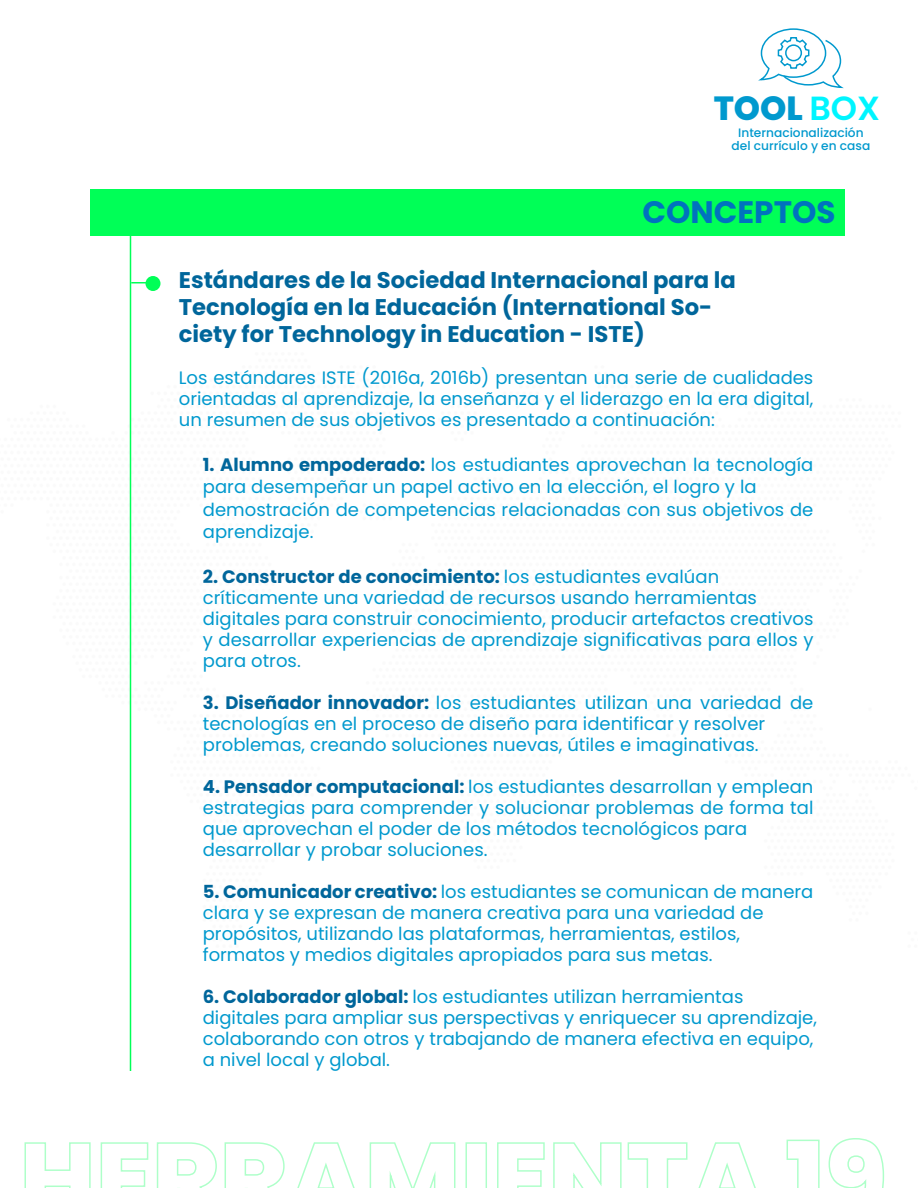
<style>
.page{position:relative;width:918px;height:1188px;background:#fff}
.page>*{position:absolute;margin:0;border:0;box-sizing:border-box;transform-origin:0 0}
.t1{font:800 33.45px "Poppins";color:#0099ce}
.t2{font:31.05px "Poppins";color:#0072bf}
.t3{font:22.65px/27px "Poppins";color:#00669b}
.t4{font:18px/21px "Poppins";letter-spacing:.005em;color:#0099ce}
.t5{font:500 12.15px/13px "Poppins";color:#0099ce;text-align:center}
.s1{font-weight:600;color:#00f5ff}
.s2{color:#00669b}
</style>
<div class="page">
<svg style="left:24px;top:1142px;width:67px;height:46px"></svg>
<svg style="left:100px;top:1142px;width:49px;height:46px"></svg>
<svg style="left:156px;top:1142px;width:300px;height:46px"></svg>
<svg style="left:465px;top:1142px;width:22px;height:46px"></svg>
<svg style="left:497px;top:1142px;width:48px;height:46px"></svg>
<svg style="left:553px;top:1142px;width:203px;height:46px"></svg>
<svg style="left:786px;top:1139px;width:34px;height:49px"></svg>
<svg style="left:828px;top:1138px;width:57px;height:50px"></svg>
<div style="left:90px;top:189px;width:754px;height:47px;background:#00ff57"></div>
<hr style="left:130px;top:224px;width:1px;height:847px;background:#00ff57">
<hr style="left:131px;top:282px;width:20px;height:2px;background:#00ff57">
<div style="left:146px;top:276px;width:15px;height:15px;background:#00ff57;border-radius:50%"></div>
<svg style="left:758px;top:28px;width:86px;height:61px"></svg>
<h1 class="t1" style="left:714px;top:89px;width:168px">TOOL <span class="s1">BOX</span></h1>
<p class="t5" style="left:732px;top:126px;width:140px">Internacionalización del currículo y en casa</p>
<h2 class="t2" style="left:642px;top:194px;width:195px">CONCEPTOS</h2>
<p class="t3" style="left:179px;top:266px;width:559px">Estándares de la Sociedad Internacional para la<br>Tecnología en la Educación (International So&shy;ciety for Technology in Education - ISTE)</p>
<p class="t4" style="left:179px;top:368px;width:636px;text-align:justify">Los estándares ISTE (2016a, 2016b) presentan una serie de cualidades orientadas al aprendizaje, la enseñanza y el liderazgo en la era digital, un resumen de sus objetivos es presentado a continuación:</p>
<p class="t4" style="left:203px;top:455px;width:612px"><span class="s2">1. Alumno empoderado:</span> los estudiantes aprovechan la tecnología para desempeñar un papel activo en la elección, el logro y la</p>
<p class="t4" style="left:203px;top:500px;width:612px">demostración de competencias relacionadas con sus objetivos de aprendizaje.</p>
<p class="t4" style="left:203px;top:566px;width:612px"><span class="s2">2. Constructor de conocimiento:</span> los estudiantes evalúan críticamente una variedad de recursos usando herramientas digitales para construir conocimiento, producir artefactos creativos y desarrollar experiencias de aprendizaje significativas para ellos y para otros.</p>
<p class="t4" style="left:203px;top:692px;width:612px"><span class="s2">3. Diseñador innovador:</span> los estudiantes utilizan una variedad de tecnologías en el proceso de diseño para identificar y resolver problemas, creando soluciones nuevas, útiles e imaginativas.</p>
<p class="t4" style="left:203px;top:776px;width:612px"><span class="s2">4. Pensador computacional:</span> los estudiantes desarrollan y emplean estrategias para comprender y solucionar problemas de forma tal que aprovechan el poder de los métodos tecnológicos para desarrollar y probar soluciones.</p>
<p class="t4" style="left:203px;top:881px;width:612px"><span class="s2">5. Comunicador creativo:</span> los estudiantes se comunican de manera clara y se expresan de manera creativa para una variedad de propósitos, utilizando las plataformas, herramientas, estilos, formatos y medios digitales apropiados para sus metas.</p>
<p class="t4" style="left:203px;top:986px;width:616px"><span class="s2">6. Colaborador global:</span> los estudiantes utilizan herramientas digitales para ampliar sus perspectivas y enriquecer su aprendizaje, colaborando con otros y trabajando de manera efectiva en equipo, a nivel local y global.</p>
</div>
